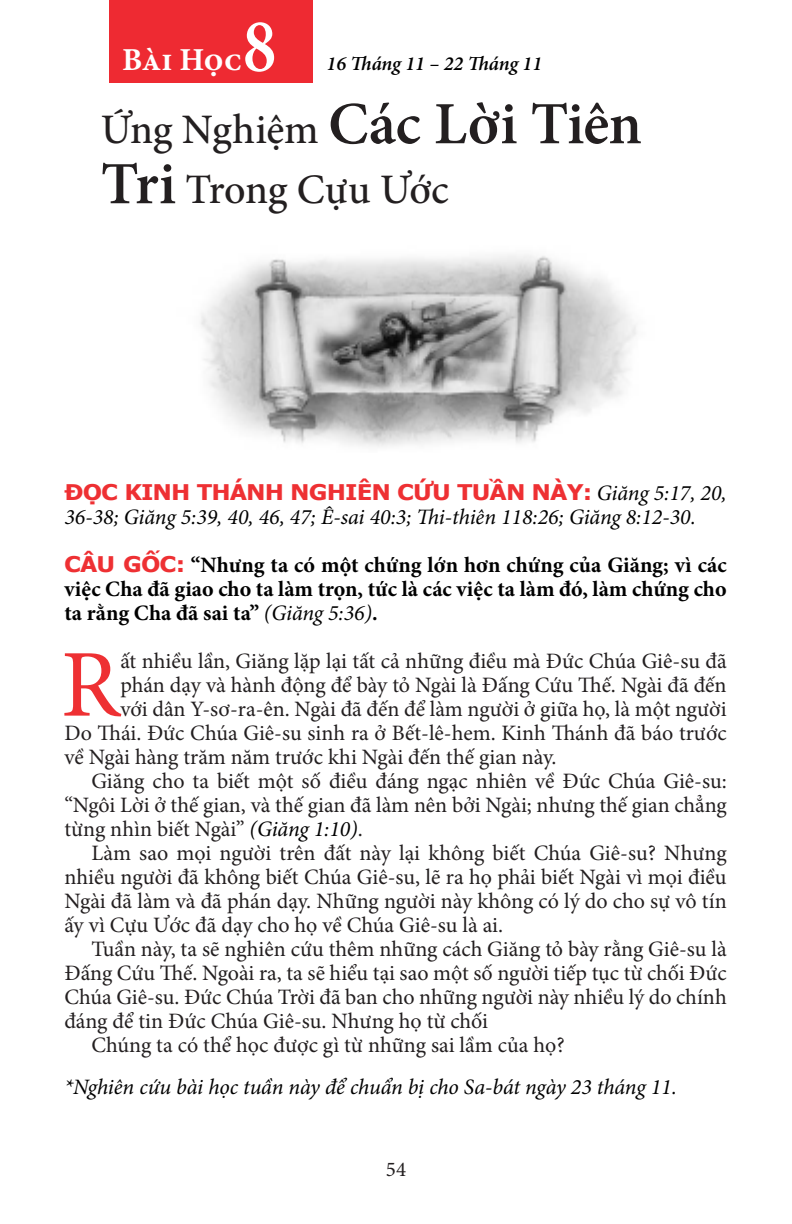
<style>
.page{position:relative;width:792px;height:1224px;background:#fff}
.page>*{position:absolute;margin:0;border:0;box-sizing:border-box;transform-origin:0 0}
.FirstLineBody-TNHV{font:95.8px "Minion Pro";color:#ee3033}
.LessonNumber-TNHV{font:600 80px "Minion Pro";color:#fff;scale:.9 1}
.Titile{font:600 60px "Minion Pro";letter-spacing:-.01em;color:#231f20}
.Titile-2{font:500 42px "Minion Pro";letter-spacing:-.01em;color:#231f20}
.t1{font:700 32px "Minion Pro";letter-spacing:-.01em;color:#fff}
.BodyText-TNHV{font:22px/24px "Minion Pro";color:#231f20;text-align:justify}
.FirstLineBody-TNHV-2{font:22px "Minion Pro";color:#231f20}
.NO_INDENT_BodyText-T{font:700 22px/24px "Minion Pro";color:#000;text-align:justify}
.NO_INDENT_BodyText-T-2{font:italic 22px "Minion Pro";letter-spacing:-.005em;color:#000}
.NO_INDENT_BodyText-T-3{font:700 21.6px "Tahoma";letter-spacing:-.01em;color:#ee3033;scale:1.13 1}
.t2{font:21px "Minion Pro";color:#231f20}
.LessonDate-TNHV{font:italic 600 20px "Minion Pro";letter-spacing:-.005em;color:#000}
.s1{font-weight:500;font-size:42px}
.s2{font-weight:600;font-size:60px}
.s3{font-family:"Minion Pro";font-weight:400;font-style:italic;font-size:22px;color:#000}
.s4{font-family:"Tahoma";font-size:21.6px;color:#ee3033}
.s5{font-weight:400;font-style:italic}
.s6{font-style:italic;color:#000}
</style>
<div class="page">
<div style="left:109px;top:0;width:204px;height:83px;background:#ee2a32"></div>
<img style="left:200px;top:255px;width:437px;height:192px">
<p class="LessonNumber-TNHV" style="left:241px;top:-10px;width:42px">8</p>
<h3 class="t1" style="left:122px;top:37px;width:121px">Bài Học</h3>
<p class="LessonDate-TNHV" style="left:327px;top:50px;width:217px">16 Tháng 11 – 22 Tháng 11</p>
<p class="Titile" style="left:101px;top:83px;width:543px"><span class="s1">Ứng Nghiệm</span> Các Lời Tiên</p>
<p class="Titile-2" style="left:101px;top:161px;width:350px"><span class="s2">Tri</span> Trong Cựu Ước</p>
<p class="NO_INDENT_BodyText-T-3" style="left:64px;top:477px;width:588px">ĐỌC KINH THÁNH NGHIÊN CỨU TUẦN NÀY: <span class="s3">Giăng 5:17, 20,</span></p>
<p class="NO_INDENT_BodyText-T-2" style="left:64px;top:502px;width:633px">36-38; Giăng 5:39, 40, 46, 47; Ê-sai 40:3; Thi-thiên 118:26; Giăng 8:12-30.</p>
<p class="NO_INDENT_BodyText-T" style="left:64px;top:552px;width:664px"><span class="s4">CÂU GỐC:</span> “Nhưng ta có một chứng lớn hơn chứng của Giăng; vì các việc Cha đã giao cho ta làm trọn, tức là các việc ta làm đó, làm chứng cho ta rằng Cha đã sai ta” <span class="s5">(Giăng 5:36)</span>.</p>
<p class="FirstLineBody-TNHV" style="left:61px;top:621px;width:61px">R</p>
<p class="FirstLineBody-TNHV-2" style="left:120px;top:646px;width:608px">ất nhiều lần, Giăng lặp lại tất cả những điều mà Đức Chúa Giê-su đã</p>
<p class="FirstLineBody-TNHV-2" style="left:120px;top:670px;width:608px">phán dạy và hành động để bày tỏ Ngài là Đấng Cứu Thế. Ngài đã đến</p>
<p class="FirstLineBody-TNHV-2" style="left:120px;top:694px;width:608px">với dân Y-sơ-ra-ên. Ngài đã đến để làm người ở giữa họ, là một người</p>
<p class="FirstLineBody-TNHV-2" style="left:64px;top:718px;width:664px">Do Thái. Đức Chúa Giê-su sinh ra ở Bết-lê-hem. Kinh Thánh đã báo trước</p>
<p class="FirstLineBody-TNHV-2" style="left:64px;top:742px;width:494px">về Ngài hàng trăm năm trước khi Ngài đến thế gian này.</p>
<p class="BodyText-TNHV" style="left:64px;top:769px;width:664px;text-indent:27px">Giăng cho ta biết một số điều đáng ngạc nhiên về Đức Chúa Giê-su: “Ngôi Lời ở thế gian, và thế gian đã làm nên bởi Ngài; nhưng thế gian chẳng từng nhìn biết Ngài” <span class="s6">(Giăng 1:10)</span>.</p>
<p class="BodyText-TNHV" style="left:64px;top:841px;width:664px;text-indent:27px">Làm sao mọi người trên đất này lại không biết Chúa Giê-su? Nhưng nhiều người đã không biết Chúa Giê-su, lẽ ra họ phải biết Ngài vì mọi điều Ngài đã làm và đã phán dạy. Những người này không có lý do cho sự vô tín ấy vì Cựu Ước đã dạy cho họ về Chúa Giê-su là ai.</p>
<p class="BodyText-TNHV" style="left:64px;top:937px;width:664px;text-indent:27px">Tuần này, ta sẽ nghiên cứu thêm những cách Giăng tỏ bày rằng Giê-su là Đấng Cứu Thế. Ngoài ra, ta sẽ hiểu tại sao một số người tiếp tục từ chối Đức Chúa Giê-su. Đức Chúa Trời đã ban cho những người này nhiều lý do chính đáng để tin Đức Chúa Giê-su. Nhưng họ từ chối</p>
<p class="BodyText-TNHV" style="left:91px;top:1033px;width:475px">Chúng ta có thể học được gì từ những sai lầm của họ?</p>
<p class="NO_INDENT_BodyText-T-2" style="left:64px;top:1072px;width:614px">*Nghiên cứu bài học tuần này để chuẩn bị cho Sa-bát ngày 23 tháng 11.</p>
<p class="t2" style="left:386px;top:1155px;width:22px">54</p>
</div>
